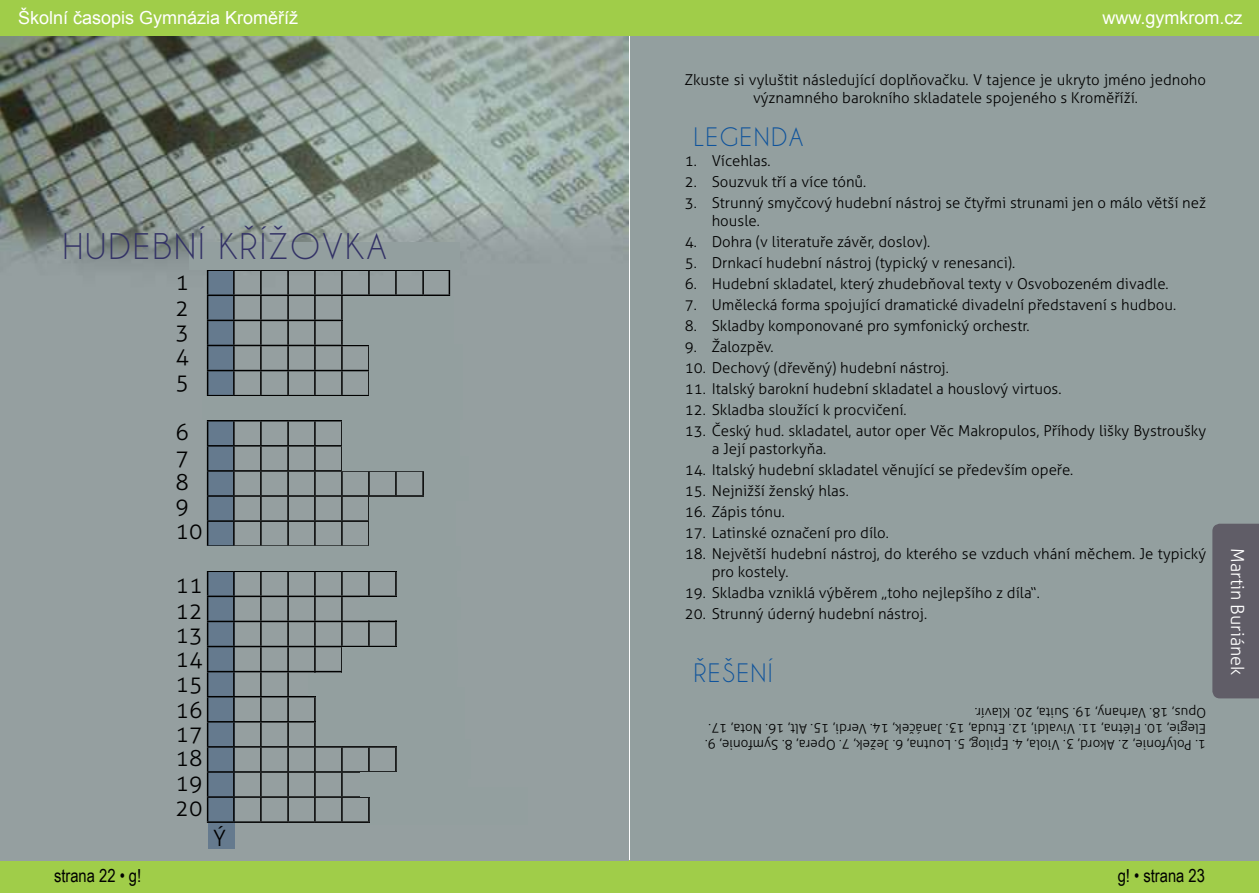
<style>
.page{position:relative;width:1259px;height:893px;background:#fff}
.page>*{position:absolute;margin:0;border:0;box-sizing:border-box;transform-origin:0 0}
.t1{font:37.5px "Champagne&Limousines";letter-spacing:.07em;color:#333266}
.t2{font:27px "Champagne&Limousines";letter-spacing:.07em;color:#0e539c}
.t3{font:300 22.5px "Aller";color:#000}
.t4{font:18px "Arial";color:#fff}
.t5{font:18px "Arial Narrow";color:#000}
.t6{font:300 18px "Aller";color:#fff}
.t7{font:300 15px/18px "Aller";color:#000}
.t8{font:300 13.5px/16.2px "Aller";color:#000}
</style>
<div class="page">
<div style="left:0;top:0;width:1259px;height:36px;background:#a0cd49"></div>
<div style="left:0;top:860px;width:1259px;height:33px;background:#a0cd49"></div>
<img style="left:0;top:36px;width:629px;height:824px">
<div style="left:208px;top:572px;width:26px;height:277px;background:#657a8e"></div>
<div style="left:630px;top:36px;width:629px;height:824px;background:#939f9f"></div>
<div style="left:1212px;top:524px;width:47px;height:174px;background:#605d67"></div>
<svg style="left:207px;top:269px;width:243px;height:552px;background:#7c868a"></svg>
<hr style="left:234px;top:796px;width:27px;height:2px;background:#000">
<hr style="left:233px;top:798px;width:2px;height:23px;background:#000">
<hr style="left:261px;top:796px;width:27px;height:2px;background:#000">
<hr style="left:260px;top:798px;width:2px;height:23px;background:#000">
<hr style="left:288px;top:796px;width:27px;height:2px;background:#000">
<hr style="left:287px;top:798px;width:2px;height:23px;background:#000">
<hr style="left:315px;top:796px;width:27px;height:2px;background:#000">
<hr style="left:314px;top:798px;width:2px;height:23px;background:#000">
<hr style="left:342px;top:796px;width:27px;height:2px;background:#000">
<hr style="left:341px;top:798px;width:2px;height:23px;background:#000">
<hr style="left:369px;top:796px;width:27px;height:2px;background:#000">
<hr style="left:368px;top:798px;width:2px;height:23px;background:#000">
<hr style="left:207px;top:821px;width:27px;height:2px;background:#000">
<hr style="left:234px;top:821px;width:27px;height:2px;background:#000">
<hr style="left:261px;top:821px;width:27px;height:2px;background:#000">
<hr style="left:288px;top:821px;width:27px;height:2px;background:#000">
<hr style="left:315px;top:821px;width:27px;height:2px;background:#000">
<hr style="left:342px;top:821px;width:27px;height:2px;background:#000">
<hr style="left:369px;top:821px;width:27px;height:2px;background:#000">
<div style="left:343px;top:296px;width:110px;height:49px;background:#939f9f"></div>
<div style="left:369px;top:344px;width:94px;height:54px;background:#939f9f"></div>
<div style="left:202px;top:397px;width:261px;height:23px;background:#939f9f"></div>
<div style="left:343px;top:416px;width:117px;height:54px;background:#939f9f"></div>
<div style="left:424px;top:456px;width:44px;height:45px;background:#939f9f"></div>
<div style="left:369px;top:497px;width:87px;height:52px;background:#939f9f"></div>
<div style="left:200px;top:547px;width:261px;height:24px;background:#939f9f"></div>
<div style="left:397px;top:567px;width:59px;height:91px;background:#939f9f"></div>
<div style="left:360px;top:597px;width:101px;height:23px;background:#939f9f"></div>
<div style="left:342px;top:647px;width:116px;height:33px;background:#939f9f"></div>
<div style="left:308px;top:673px;width:148px;height:22px;background:#939f9f"></div>
<div style="left:316px;top:687px;width:148px;height:59px;background:#939f9f"></div>
<div style="left:397px;top:739px;width:74px;height:40px;background:#939f9f"></div>
<div style="left:360px;top:773px;width:108px;height:24px;background:#939f9f"></div>
<div style="left:370px;top:788px;width:157px;height:37px;background:#939f9f"></div>
<div style="left:190px;top:242px;width:270px;height:27px;background:#939f9f"></div>
<p class="t4" style="left:18px;top:5px;width:282px">Školní časopis Gymnázia Kroměříž</p>
<p class="t4" style="left:1102px;top:5px;width:142px">www.gymkrom.cz</p>
<p class="t7" style="left:684px;top:71px;width:523px;text-align:center">Zkuste si vyluštit následující doplňovačku. V tajence je ukryto jméno jednoho významného barokního skladatele spojeného s Kroměříží.</p>
<h1 class="t1" style="left:63px;top:225px;width:325px">HUDEBNÍ KŘÍŽOVKA</h1>
<h3 class="t3" style="left:176px;top:269px;width:15px">1</h3>
<h3 class="t3" style="left:176px;top:295px;width:15px">2</h3>
<h3 class="t3" style="left:176px;top:319px;width:15px">3</h3>
<h3 class="t3" style="left:176px;top:343px;width:15px">4</h3>
<h3 class="t3" style="left:176px;top:368px;width:15px">5</h3>
<h3 class="t3" style="left:176px;top:418px;width:15px">6</h3>
<h3 class="t3" style="left:176px;top:444px;width:15px">7</h3>
<h3 class="t3" style="left:176px;top:468px;width:15px">8</h3>
<h3 class="t3" style="left:176px;top:492px;width:15px">9</h3>
<h3 class="t3" style="left:176px;top:517px;width:28px">10</h3>
<h3 class="t3" style="left:176px;top:571px;width:28px">11</h3>
<h3 class="t3" style="left:176px;top:598px;width:28px">12</h3>
<h3 class="t3" style="left:176px;top:622px;width:28px">13</h3>
<h3 class="t3" style="left:176px;top:645px;width:28px">14</h3>
<h3 class="t3" style="left:176px;top:671px;width:28px">15</h3>
<h3 class="t3" style="left:176px;top:697px;width:28px">16</h3>
<h3 class="t3" style="left:176px;top:721px;width:28px">17</h3>
<h3 class="t3" style="left:176px;top:745px;width:28px">18</h3>
<h3 class="t3" style="left:176px;top:769px;width:28px">19</h3>
<h3 class="t3" style="left:176px;top:795px;width:28px">20</h3>
<h3 class="t3" style="left:213px;top:825px;width:14px">Ý</h3>
<h2 class="t2" style="left:693px;top:122px;width:111px">LEGENDA</h2>
<p class="t7" style="left:684px;top:152px;width:87px">1. Vícehlas.</p>
<p class="t7" style="left:684px;top:173px;width:183px">2. Souzvuk tří a více tónů.</p>
<p class="t7" style="left:711px;top:194px;width:496px;text-indent:-27px">3. Strunný smyčcový hudební nástroj se čtyřmi strunami jen o málo větší než housle.</p>
<p class="t7" style="left:684px;top:233px;width:247px">4. Dohra (v literatuře závěr, doslov).</p>
<p class="t7" style="left:684px;top:254px;width:332px">5. Drnkací hudební nástroj (typický v renesanci).</p>
<p class="t7" style="left:684px;top:275px;width:485px">6. Hudební skladatel, který zhudebňoval texty v Osvobozeném divadle.</p>
<p class="t7" style="left:684px;top:296px;width:493px">7. Umělecká forma spojující dramatické divadelní představení s hudbou.</p>
<p class="t7" style="left:684px;top:317px;width:346px">8. Skladby komponované pro symfonický orchestr.</p>
<p class="t7" style="left:684px;top:338px;width:90px">9. Žalozpěv.</p>
<p class="t7" style="left:684px;top:359px;width:266px">10. Dechový (dřevěný) hudební nástroj.</p>
<p class="t7" style="left:684px;top:380px;width:378px">11. Italský barokní hudební skladatel a houslový virtuos.</p>
<p class="t7" style="left:684px;top:401px;width:223px">12. Skladba sloužící k procvičení.</p>
<p class="t7" style="left:711px;top:422px;width:496px;text-indent:-27px">13. Český hud. skladatel, autor oper Věc Makropulos, Příhody lišky Bystroušky a Její pastorkyňa.</p>
<p class="t7" style="left:684px;top:461px;width:390px">14. Italský hudební skladatel věnující se především opeře.</p>
<p class="t7" style="left:684px;top:482px;width:166px">15. Nejnižší ženský hlas.</p>
<p class="t7" style="left:684px;top:503px;width:102px">16. Zápis tónu.</p>
<p class="t7" style="left:684px;top:524px;width:206px">17. Latinské označení pro dílo.</p>
<p class="t7" style="left:711px;top:545px;width:496px;text-indent:-27px">18. Největší hudební nástroj, do kterého se vzduch vhání měchem. Je typický pro kostely.</p>
<p class="t7" style="left:684px;top:584px;width:356px">19. Skladba vzniklá výběrem „toho nejlepšího z díla“.</p>
<p class="t7" style="left:684px;top:605px;width:244px">20. Strunný úderný hudební nástroj.</p>
<h2 class="t2" style="left:693px;top:657px;width:80px">ŘEŠENÍ</h2>
<p class="t8" style="left:1206px;top:753px;width:502px;rotate:-180deg">1. Polyfonie, 2. Akord, 3. Viola, 4. Epilog, 5. Loutna, 6. Ježek, 7. Opera, 8. Symfonie, 9.<br>Elegie, 10. Flétna, 11. Vivaldi, 12. Etuda, 13. Janáček, 14. Verdi, 15. Alt, 16. Nota, 17.<br>Opus, 18. Varhany, 19. Suita, 20. Klavír.</p>
<p class="t5" style="left:54px;top:862px;width:89px">strana 22 • g!</p>
<p class="t5" style="left:1117px;top:862px;width:89px">g! • strana 23</p>
<p class="t6" style="left:1248px;top:548px;width:128px;rotate:90deg">Martin Buriánek</p>
</div>
